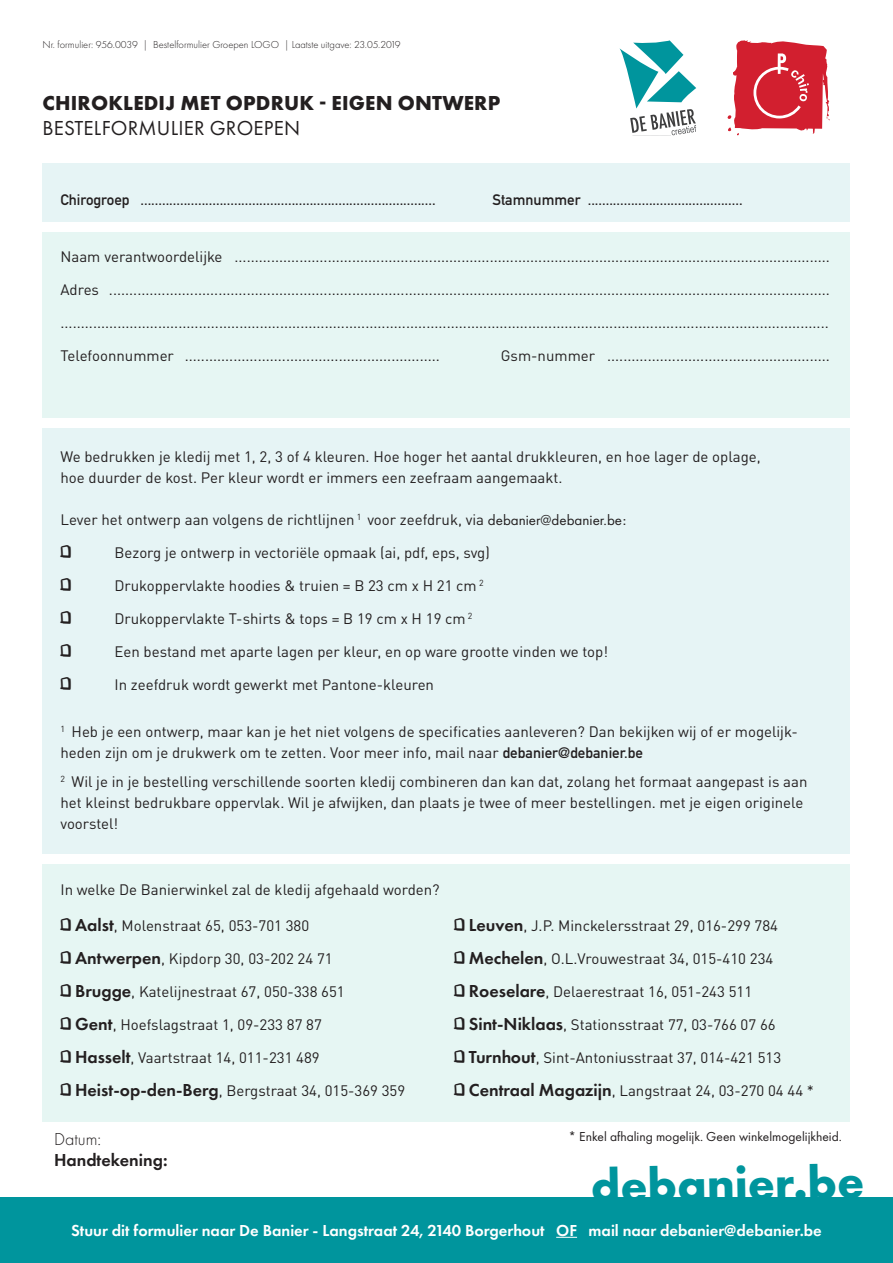
<style>
.page{position:relative;width:893px;height:1263px;background:#fff}
.page>*{position:absolute;margin:0;border:0;box-sizing:border-box;transform-origin:0 0}
.t1{font:700 48px "Futura PT";color:#00959d}
.t2{font:30px "Chiroscript";color:#231f20}
.t3{font:700 21px "Futura PT";letter-spacing:.01em;color:#231f20}
.t4{font:21px "Futura PT";letter-spacing:.01em;color:#231f20}
.t5{font:600 18px "Futura PT";color:#231f20}
.t6{font:300 18px "Futura PT";color:#231f20}
.t7{font:600 16.5px "Futura PT";color:#fff}
.t8{font:15px/21px "DINOT";color:#231f20}
.t9{font:700 15px "DIN Alternate";color:#231f20}
.t10{font:13.5px "Futura PT";color:#231f20}
.t11{font:300 10.5px "Futura PT";color:#231f20}
.s1{font-family:"Futura PT"}
.s2{font-family:"DIN Alternate";font-weight:700}
.s3{font-family:"Chiroscript";font-size:30px}
.s4{font-family:"Futura PT";font-weight:600;font-size:18px}
</style>
<div class="page">
<div style="left:0;top:1197px;width:893px;height:66px;background:#00959d"></div>
<svg style="left:728px;top:40px;width:102px;height:95px"></svg>
<svg style="left:619px;top:40px;width:77px;height:96px"></svg>
<svg style="left:556px;top:1237px;width:21px;height:1px"></svg>
<div style="left:42px;top:164px;width:808px;height:58px;background:#e6f4f5"></div>
<div style="left:42px;top:232px;width:808px;height:186px;background:#e6f6f3"></div>
<div style="left:42px;top:428px;width:808px;height:425px;background:#e6f4f5"></div>
<div style="left:42px;top:864px;width:808px;height:257px;background:#e6f6f3"></div>
<p class="t11" style="left:42px;top:39px;width:359px">Nr. formulier: 956.0039 | Bestelformulier Groepen LOGO | Laatste uitgave: 23.05.2019</p>
<p class="t3" style="left:43px;top:90px;width:459px">CHIROKLEDIJ MET OPDRUK - EIGEN ONTWERP</p>
<p class="t4" style="left:43px;top:116px;width:259px">BESTELFORMULIER GROEPEN</p>
<p class="t9" style="left:60px;top:188px;width:377px">Chirogroep ..................................................................................</p>
<p class="t9" style="left:492px;top:188px;width:252px">Stamnummer ...........................................</p>
<p class="t8" style="left:60px;top:246px;width:771px">Naam verantwoordelijke ...................................................................................................................................................</p>
<p class="t8" style="left:60px;top:279px;width:771px">Adres ..................................................................................................................................................................................</p>
<p class="t8" style="left:60px;top:312px;width:770px">.............................................................................................................................................................................................</p>
<p class="t8" style="left:60px;top:345px;width:381px">Telefoonnummer ...............................................................</p>
<p class="t8" style="left:501px;top:345px;width:331px">Gsm-nummer .......................................................</p>
<p class="t8" style="left:60px;top:446px;width:702px">We bedrukken je kledij met 1, 2, 3 of 4 kleuren. Hoe hoger het aantal drukkleuren, en hoe lager de oplage, hoe duurder de kost. Per kleur wordt er immers een zeefraam aangemaakt.</p>
<p class="t8" style="left:60px;top:509px;width:568px">Lever het ontwerp aan volgens de richtlijnen <sup>1</sup> voor zeefdruk, via <span class="s1">debanier@debanier.be</span>:</p>
<p class="t2" style="left:60px;top:535px;width:12px">❐</p>
<p class="t8" style="left:114px;top:542px;width:377px">Bezorg je ontwerp in vectoriële opmaak (ai, pdf, eps, svg)</p>
<p class="t2" style="left:60px;top:568px;width:12px">❐</p>
<p class="t8" style="left:114px;top:575px;width:371px">Drukoppervlakte hoodies &amp; truien = B 23 cm x H 21 cm <sup>2</sup></p>
<p class="t2" style="left:60px;top:601px;width:12px">❐</p>
<p class="t8" style="left:114px;top:608px;width:359px">Drukoppervlakte T-shirts &amp; tops = B 19 cm x H 19 cm <sup>2</sup></p>
<p class="t2" style="left:60px;top:634px;width:12px">❐</p>
<p class="t8" style="left:114px;top:641px;width:495px">Een bestand met aparte lagen per kleur, en op ware grootte vinden we top!</p>
<p class="t2" style="left:60px;top:667px;width:12px">❐</p>
<p class="t8" style="left:114px;top:674px;width:321px">In zeefdruk wordt gewerkt met Pantone-kleuren</p>
<p class="t8" style="left:60px;top:720px;width:739px"><sup>1</sup> Heb je een ontwerp, maar kan je het niet volgens de specificaties aanleveren? Dan bekijken wij of er mogelijk&shy;heden zijn om je drukwerk om te zetten. Voor meer info, mail naar <span class="s2">debanier@debanier.be</span></p>
<p class="t8" style="left:60px;top:771px;width:748px"><sup>2</sup> Wil je in je bestelling verschillende soorten kledij combineren dan kan dat, zolang het formaat aangepast is aan het kleinst bedrukbare oppervlak. Wil je afwijken, dan plaats je twee of meer bestellingen. met je eigen originele voorstel!</p>
<p class="t8" style="left:60px;top:878px;width:381px">In welke De Banierwinkel zal de kledij afgehaald worden?</p>
<p class="t8" style="left:60px;top:915px;width:250px"><span class="s3">❐</span> <span class="s4">Aalst</span>, Molenstraat 65, 053-701 380</p>
<p class="t8" style="left:60px;top:948px;width:274px"><span class="s3">❐</span> <span class="s4">Antwerpen</span>, Kipdorp 30, 03-202 24 71</p>
<p class="t8" style="left:60px;top:981px;width:286px"><span class="s3">❐</span> <span class="s4">Brugge</span>, Katelijnestraat 67, 050-338 651</p>
<p class="t8" style="left:60px;top:1014px;width:263px"><span class="s3">❐</span> <span class="s4">Gent</span>, Hoefslagstraat 1, 09-233 87 87</p>
<p class="t8" style="left:60px;top:1047px;width:261px"><span class="s3">❐</span> <span class="s4">Hasselt</span>, Vaartstraat 14, 011-231 489</p>
<p class="t8" style="left:60px;top:1080px;width:346px"><span class="s3">❐</span> <span class="s4">Heist-op-den-Berg</span>, Bergstraat 34, 015-369 359</p>
<p class="t6" style="left:54px;top:1128px;width:49px">Datum:</p>
<p class="t5" style="left:54px;top:1149px;width:115px">Handtekening:</p>
<p class="t8" style="left:454px;top:915px;width:325px"><span class="s3">❐</span> <span class="s4">Leuven</span>, J.P. Minckelersstraat 29, 016-299 784</p>
<p class="t8" style="left:454px;top:948px;width:321px"><span class="s3">❐</span> <span class="s4">Mechelen</span>, O.L.Vrouwestraat 34, 015-410 234</p>
<p class="t8" style="left:454px;top:981px;width:299px"><span class="s3">❐</span> <span class="s4">Roeselare</span>, Delaerestraat 16, 051-243 511</p>
<p class="t8" style="left:454px;top:1014px;width:323px"><span class="s3">❐</span> <span class="s4">Sint-Niklaas</span>, Stationsstraat 77, 03-766 07 66</p>
<p class="t8" style="left:454px;top:1047px;width:328px"><span class="s3">❐</span> <span class="s4">Turnhout</span>, Sint-Antoniusstraat 37, 014-421 513</p>
<p class="t8" style="left:454px;top:1080px;width:361px"><span class="s3">❐</span> <span class="s4">Centraal Magazijn</span>, Langstraat 24, 03-270 04 44 *</p>
<p class="t10" style="left:568px;top:1129px;width:275px">* Enkel afhaling mogelijk. Geen winkelmogelijkheid.</p>
<p class="t1" style="left:590px;top:1155px;width:275px;rotate:-1deg">debanier.be</p>
<p class="t7" style="left:71px;top:1220px;width:752px">Stuur dit formulier naar De Banier - Langstraat 24, 2140 Borgerhout OF mail naar debanier@debanier.be</p>
</div>
